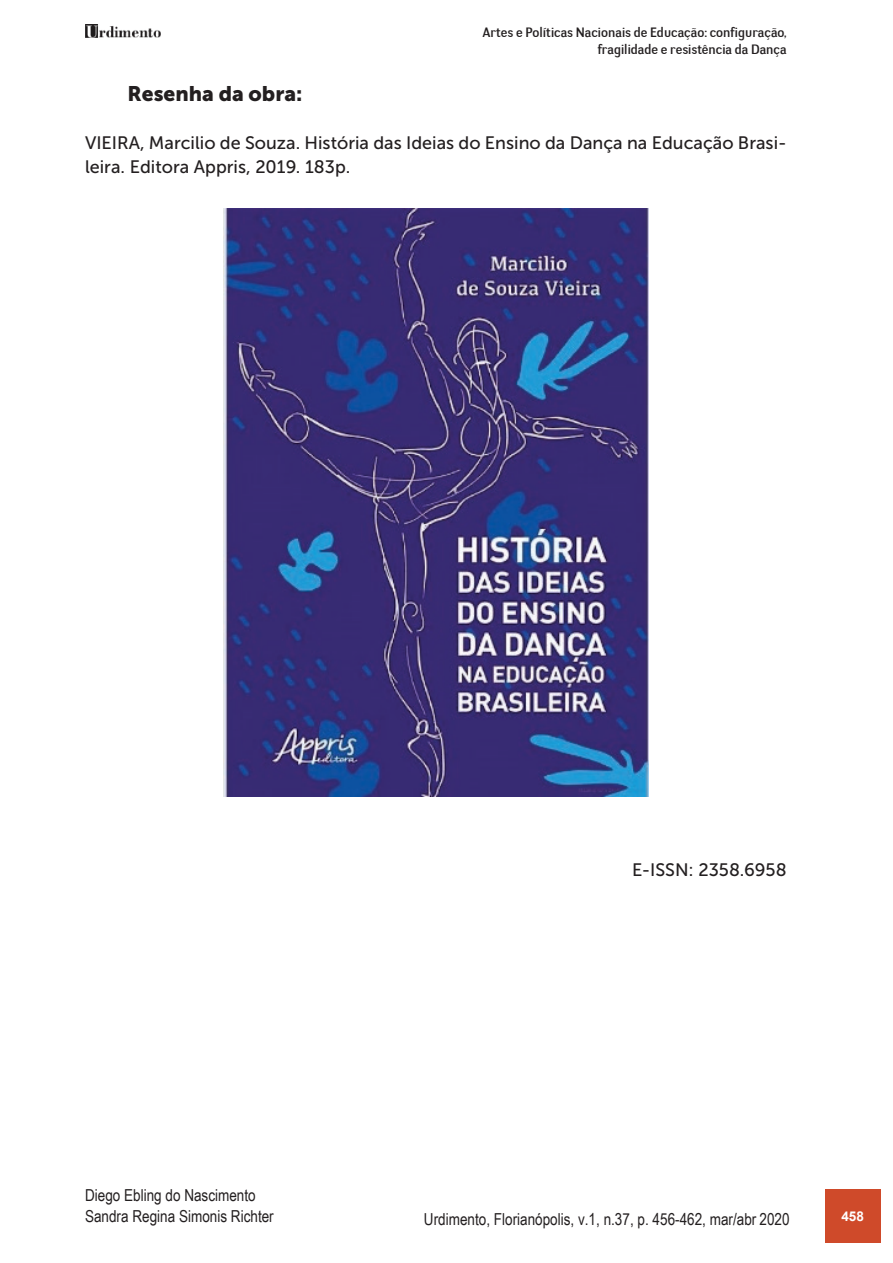
<style>
.page{position:relative;width:893px;height:1263px;background:#fff}
.page>*{position:absolute;margin:0;border:0;box-sizing:border-box;transform-origin:0 0}
.t1{font:21px "Museo Sans 900";color:#231f20}
.t2{font:18px/24px "Museo Sans 500";color:#231f20}
.t3{font:16.5px/21px "Arial Narrow";color:#231f20}
.t4{font:13.5px/16.2px "Negotiate Free";color:#231f20;text-align:right}
.t5{font:700 13.5px "Arial";color:#fff}
</style>
<div class="page">
<img style="left:85px;top:25px;width:75px;height:13px">
<div style="left:825px;top:1189px;width:55px;height:53px;background:#cf4a2a"></div>
<img style="left:223px;top:208px;width:425px;height:588px">
<p class="t4" style="left:482px;top:25px;width:306px">Artes e Políticas Nacionais de Educação: configuração, fragilidade e resistência da Dança</p>
<p class="t1" style="left:128px;top:82px;width:176px">Resenha da obra:</p>
<p class="t2" style="left:85px;top:131px;width:703px">VIEIRA, Marcilio de Souza. História das Ideias do Ensino da Dança na Educação Brasi&shy;leira. Editora Appris, 2019. 183p.</p>
<p class="t3" style="left:85px;top:1184px;width:190px">Diego Ebling do Nascimento<br>Sandra Regina Simonis Richter</p>
<p class="t2" style="left:632px;top:858px;width:156px">E-ISSN: 2358.6958</p>
<p class="t3" style="left:424px;top:1207px;width:367px">Urdimento, Florianópolis, v.1, n.37, p. 456-462, mar/abr 2020</p>
<p class="t5" style="left:841px;top:1206px;width:24px">458</p>
</div>
